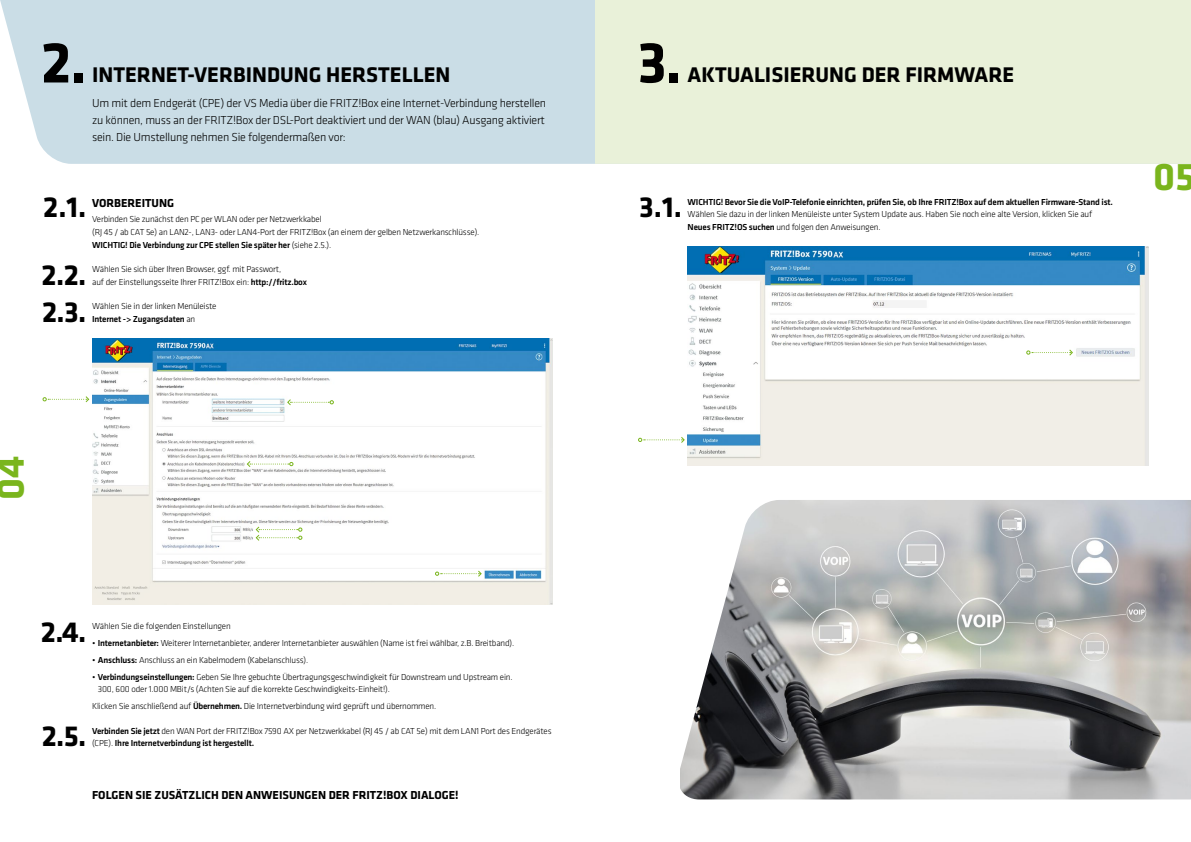
<style>
.page{position:relative;width:1191px;height:842px;background:#fff}
.page>*{position:absolute;margin:0;border:0;box-sizing:border-box;transform-origin:0 0}
.t1{font:700 60px "Klavika Basic";color:#000}
.t2{font:700 40px "Klavika Basic";color:#7ab51d}
.t3{font:700 30px "Klavika Basic";color:#000}
.t4{font:700 22px "Klavika Basic";color:#000}
.t5{font:300 12px/16.8px "Klavika Basic";letter-spacing:-.02em;color:#000;text-align:justify}
.t6{font:700 12px "Klavika Basic";color:#000}
.t7{font:300 9px/12.6px "Klavika Basic";letter-spacing:-.02em;color:#000}
.t8{font:500 9px "Klavika Basic";letter-spacing:-.02em;color:#000}
.s1{font-weight:500}
</style>
<div class="page">
<img style="left:687px;top:247px;width:461px;height:219px">
<div style="left:0;top:0;width:595px;height:164px;background:#cadde6"></div>
<div style="left:595px;top:0;width:596px;height:164px;background:#e9f1d9"></div>
<img style="left:680px;top:500px;width:511px;height:299px">
<img style="left:92px;top:339px;width:461px;height:266px">
<svg style="left:43px;top:396px;width:47px;height:7px"></svg>
<svg style="left:435px;top:570px;width:47px;height:8px"></svg>
<svg style="left:286px;top:398px;width:48px;height:8px"></svg>
<svg style="left:255px;top:525px;width:47px;height:17px"></svg>
<svg style="left:246px;top:460px;width:47px;height:8px"></svg>
<svg style="left:1026px;top:348px;width:47px;height:9px"></svg>
<svg style="left:638px;top:437px;width:47px;height:6px"></svg>
<h1 class="t1" style="left:41px;top:19px;width:47px">2.</h1>
<h3 class="t4" style="left:92px;top:59px;width:360px">INTERNET-VERBINDUNG HERSTELLEN</h3>
<p class="t5" style="left:92px;top:95px;width:455px">Um mit dem Endgerät (CPE) der VS Media über die FRITZ!Box eine Internet-Verbindung herstellen zu können, muss an der FRITZ!Box der DSL-Port deaktiviert und der WAN (blau) Ausgang aktiviert sein. Die Umstellung nehmen Sie folgendermaßen vor:</p>
<h3 class="t3" style="left:43px;top:186px;width:45px">2.1.</h3>
<h3 class="t6" style="left:92px;top:194px;width:83px">VORBEREITUNG</h3>
<p class="t7" style="left:92px;top:213px;width:389px">Verbinden Sie zunächst den PC per WLAN oder per Netzwerkkabel<br>(RJ 45 / ab CAT 5e) an LAN2-, LAN3- oder LAN4-Port der FRITZ!Box (an einem der gelben Netzwerkanschlüsse).<br><span class="s1">WICHTIG! Die Verbindung zur CPE stellen Sie später her</span> (siehe 2.5.).</p>
<h3 class="t3" style="left:42px;top:253px;width:46px">2.2.</h3>
<p class="t7" style="left:92px;top:263px;width:216px">Wählen Sie sich über Ihren Browser, ggf. mit Passwort,<br>auf der Einstellungsseite Ihrer FRITZ!Box ein: <span class="s1">http://fritz.box</span></p>
<h3 class="t3" style="left:42px;top:290px;width:46px">2.3.</h3>
<p class="t7" style="left:92px;top:300px;width:126px">Wählen Sie in der linken Menüleiste<br><span class="s1">Internet -&gt; Zugangsdaten</span> an</p>
<h2 class="t2" style="left:-18px;top:500px;width:46px;rotate:-90deg">04</h2>
<h3 class="t3" style="left:41px;top:610px;width:47px">2.4.</h3>
<p class="t7" style="left:92px;top:620px;width:140px">Wählen Sie die folgenden Einstellungen</p>
<p class="t7" style="left:92px;top:637px;width:424px">• <span class="s1">Internetanbieter:</span> Weiterer Internetanbieter, anderer Internetanbieter auswählen (Name ist frei wählbar, z.B. Breitband).</p>
<p class="t7" style="left:92px;top:653px;width:217px">• <span class="s1">Anschluss:</span> Anschluss an ein Kabelmodem (Kabelanschluss).</p>
<p class="t7" style="left:98px;top:670px;width:416px;text-indent:-6px">• <span class="s1">Verbindungseinstellungen:</span> Geben Sie Ihre gebuchte Übertragungsgeschwindigkeit für Downstream und Upstream ein.<br>300, 600 oder 1.000 MBit/s (Achten Sie auf die korrekte Geschwindigkeits-Einheit!).</p>
<p class="t7" style="left:92px;top:700px;width:345px">Klicken Sie anschließend auf <span class="s1">Übernehmen.</span> Die Internetverbindung wird geprüft und übernommen.</p>
<h3 class="t3" style="left:42px;top:714px;width:46px">2.5.</h3>
<p class="t7" style="left:92px;top:724px;width:461px"><span class="s1">Verbinden Sie jetzt</span> den WAN Port der FRITZ!Box 7590 AX per Netzwerkkabel (RJ 45 / ab CAT 5e) mit dem LAN1 Port des Endgerätes (CPE). <span class="s1">Ihre Internetverbindung ist hergestellt.</span></p>
<h3 class="t6" style="left:92px;top:787px;width:368px">FOLGEN SIE ZUSÄTZLICH DEN ANWEISUNGEN DER FRITZ!BOX DIALOGE!</h3>
<h1 class="t1" style="left:637px;top:19px;width:46px">3.</h1>
<h3 class="t4" style="left:687px;top:59px;width:328px">AKTUALISIERUNG DER FIRMWARE</h3>
<h3 class="t3" style="left:639px;top:186px;width:44px">3.1.</h3>
<p class="t8" style="left:687px;top:196px;width:427px">WICHTIG! Bevor Sie die VoIP-Telefonie einrichten, prüfen Sie, ob Ihre FRITZ!Box auf dem aktuellen Firmware-Stand ist.</p>
<p class="t7" style="left:687px;top:208px;width:406px">Wählen Sie dazu in der linken Menüleiste unter System Update aus. Haben Sie noch eine alte Version, klicken Sie auf<br><span class="s1">Neues FRITZ!OS suchen</span> und folgen den Anweisungen.</p>
<h2 class="t2" style="left:1153px;top:148px;width:43px">05</h2>
</div>
